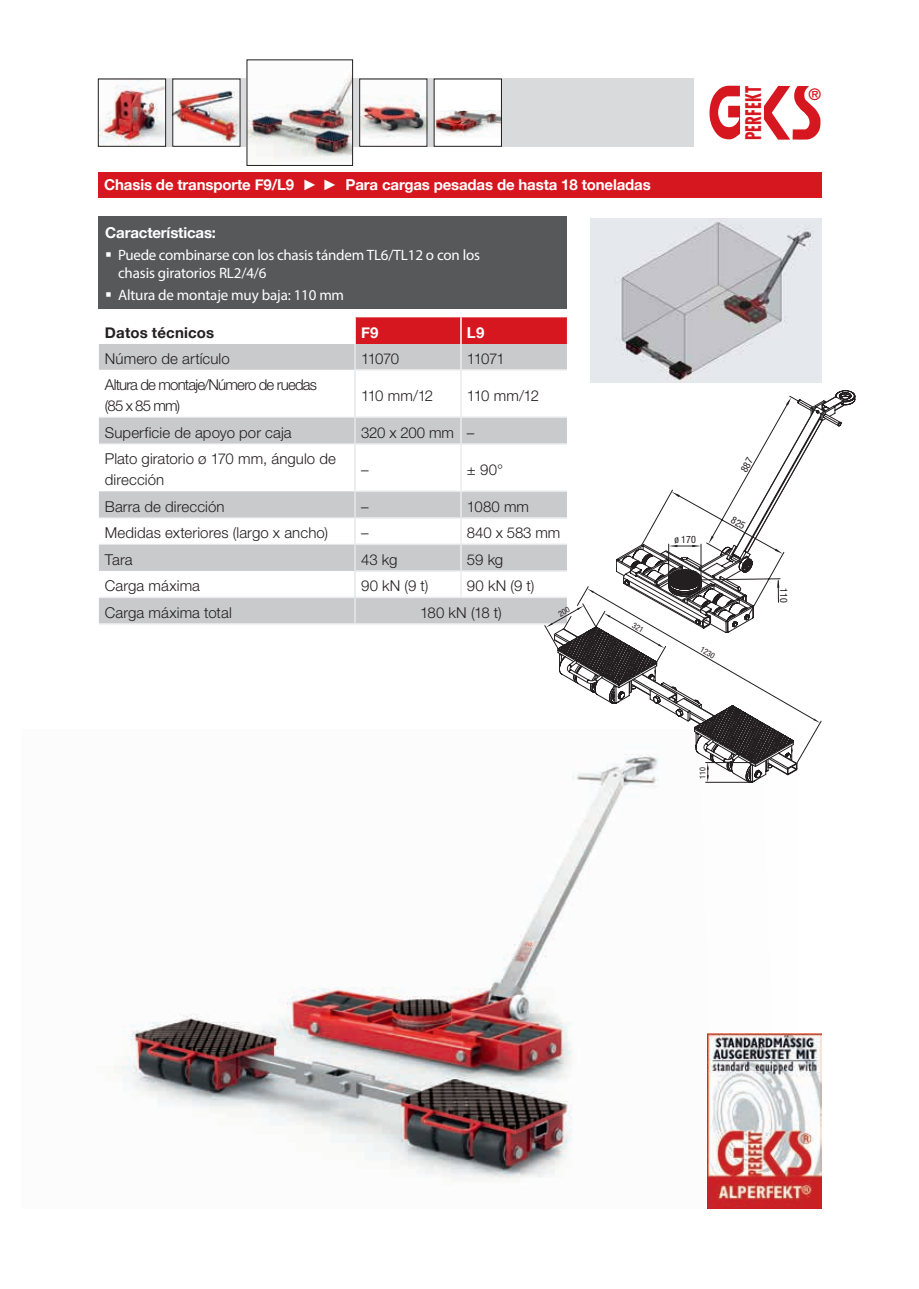
<style>
.page{position:relative;width:919px;height:1289px;background:#fff}
.page>*{position:absolute;margin:0;border:0;box-sizing:border-box;transform-origin:0 0}
.t1{font:700 condensed 21px "Futura";color:#d7171f;scale:.82 1}
.t2{font:700 condensed 15.3px "Futura";color:#d7171f}
.t3{font:300 15px/21px "Helvetica Neue";letter-spacing:.005em;color:#231f20}
.t4{font:15px/18px "Myriad Pro";letter-spacing:-.01em;color:#fff}
.t5{font:700 15px "Helvetica Neue";letter-spacing:-.01em;color:#fff}
.t6{font:300 15px/21px "Helvetica Neue";letter-spacing:-.055em;color:#231f20}
.t7{font:700 15px "Helvetica Neue";letter-spacing:.01em;color:#231f20}
.t8{font:condensed 10.05px "Helvetica Neue LTW1 G";color:#231f20}
.t9{font:condensed 8.1px "Helvetica Neue LTW1 G";color:#231f20}
.s1{font-family:"Arial";font-weight:400}
</style>
<div class="page">
<div style="left:98px;top:79px;width:595px;height:68px;background:#d9dadc"></div>
<svg style="left:764px;top:86px;width:56px;height:54px"></svg>
<svg style="left:709px;top:86px;width:31px;height:53px"></svg>
<img style="left:248px;top:74px;width:103px;height:84px">
<div style="left:246px;top:59px;width:107px;height:107px;border:1px solid #231f20"></div>
<img style="left:174px;top:81px;width:64px;height:64px">
<div style="left:172px;top:79px;width:68px;height:68px;border:1px solid #231f20"></div>
<img style="left:361px;top:81px;width:64px;height:64px">
<div style="left:359px;top:79px;width:68px;height:68px;border:1px solid #231f20"></div>
<img style="left:100px;top:81px;width:64px;height:64px">
<div style="left:98px;top:79px;width:68px;height:68px;border:1px solid #231f20"></div>
<div style="left:434px;top:79px;width:67px;height:67px;background:#fff"></div>
<img style="left:435px;top:111px;width:65px;height:25px">
<div style="left:433px;top:79px;width:69px;height:68px;border:1px solid #231f20"></div>
<img style="left:122px;top:782px;width:632px;height:397px">
<div style="left:98px;top:172px;width:723px;height:25px;background:#d7171f"></div>
<div style="left:99px;top:217px;width:468px;height:92px;background:#57585a"></div>
<svg style="left:99px;top:344px;width:468px;height:279px"></svg>
<hr style="left:99px;top:417px;width:255px;height:1px;background:#e6e7e9">
<hr style="left:99px;top:443px;width:255px;height:1px;background:#e6e7e9">
<hr style="left:99px;top:517px;width:255px;height:1px;background:#e6e7e9">
<hr style="left:99px;top:544px;width:255px;height:1px;background:#e6e7e9">
<hr style="left:99px;top:596px;width:255px;height:2px;background:#ececee">
<hr style="left:99px;top:623px;width:256px;height:1px;background:#ececee">
<hr style="left:354px;top:369px;width:106px;height:1px;background:#e6e7e9">
<hr style="left:354px;top:416px;width:106px;height:2px;background:#e6e7e9">
<hr style="left:461px;top:416px;width:106px;height:2px;background:#e6e7e9">
<hr style="left:354px;top:443px;width:106px;height:1px;background:#e6e7e9">
<hr style="left:461px;top:443px;width:106px;height:1px;background:#e6e7e9">
<hr style="left:354px;top:490px;width:106px;height:2px;background:#e6e7e9">
<hr style="left:461px;top:490px;width:106px;height:2px;background:#e6e7e9">
<hr style="left:354px;top:517px;width:106px;height:1px;background:#e6e7e9">
<hr style="left:461px;top:517px;width:106px;height:1px;background:#e6e7e9">
<hr style="left:354px;top:543px;width:106px;height:2px;background:#e6e7e9">
<hr style="left:461px;top:543px;width:106px;height:2px;background:#e6e7e9">
<hr style="left:354px;top:570px;width:106px;height:1px;background:#e6e7e9">
<hr style="left:461px;top:570px;width:106px;height:1px;background:#e6e7e9">
<hr style="left:356px;top:596px;width:105px;height:2px;background:#ececee">
<hr style="left:461px;top:596px;width:106px;height:2px;background:#ececee">
<hr style="left:354px;top:344px;width:2px;height:25px;background:#e6e7e9">
<hr style="left:354px;top:370px;width:2px;height:46px;background:#e6e7e9">
<hr style="left:354px;top:418px;width:2px;height:25px;background:#e6e7e9">
<hr style="left:354px;top:444px;width:2px;height:46px;background:#e6e7e9">
<hr style="left:354px;top:492px;width:2px;height:25px;background:#e6e7e9">
<hr style="left:354px;top:518px;width:2px;height:25px;background:#e6e7e9">
<hr style="left:354px;top:545px;width:2px;height:25px;background:#e6e7e9">
<hr style="left:354px;top:571px;width:2px;height:26px;background:#e6e7e9">
<hr style="left:354px;top:597px;width:2px;height:26px;background:#e6e7e9">
<hr style="left:355px;top:623px;width:106px;height:1px;background:#ececee">
<hr style="left:461px;top:623px;width:106px;height:1px;background:#ececee">
<hr style="left:460px;top:370px;width:1px;height:47px;background:#ececee">
<svg style="left:460px;top:417px;width:1px;height:27px"></svg>
<hr style="left:460px;top:444px;width:1px;height:47px;background:#ececee">
<svg style="left:460px;top:491px;width:1px;height:105px"></svg>
<svg style="left:355px;top:317px;width:212px;height:53px;background:#d17277"></svg>
<hr style="left:705px;top:782px;width:46px;height:1px;background:#231f20">
<img style="left:707px;top:1033px;width:114px;height:175px">
<img style="left:590px;top:218px;width:231px;height:165px">
<svg style="left:544px;top:390px;width:311px;height:392px"></svg>
<p class="t5" style="left:104px;top:175px;width:548px">Chasis de transporte F9/L9 <span class="s1">► ►</span> Para cargas pesadas de hasta 18 toneladas</p>
<p class="t5" style="left:105px;top:223px;width:112px">Características:</p>
<p class="t4" style="left:118px;top:246px;width:363px">Puede combinarse con los chasis tándem TL6/TL12 o con los chasis giratorios RL2/4/6</p>
<p class="t4" style="left:118px;top:286px;width:227px">Altura de montaje muy baja: 110 mm</p>
<p class="t7" style="left:105px;top:323px;width:111px">Datos técnicos</p>
<p class="t5" style="left:361px;top:323px;width:19px">F9</p>
<p class="t5" style="left:467px;top:323px;width:19px">L9</p>
<p class="t3" style="left:105px;top:347px;width:126px">Número de artículo</p>
<p class="t3" style="left:361px;top:347px;width:40px">11070</p>
<p class="t3" style="left:467px;top:347px;width:39px">11071</p>
<p class="t6" style="left:105px;top:374px;width:214px">Altura de montaje/Número de ruedas (85 x 85 mm)</p>
<p class="t3" style="left:361px;top:384px;width:74px">110 mm/12</p>
<p class="t3" style="left:467px;top:384px;width:74px">110 mm/12</p>
<p class="t3" style="left:105px;top:421px;width:188px">Superficie de apoyo por caja</p>
<p class="t3" style="left:361px;top:421px;width:115px">320 x 200 mm –</p>
<p class="t3" style="left:105px;top:448px;width:232px">Plato giratorio ø 170 mm, ángulo de dirección</p>
<p class="t3" style="left:361px;top:458px;width:9px">–</p>
<p class="t3" style="left:467px;top:458px;width:38px">± 90°</p>
<p class="t3" style="left:105px;top:495px;width:121px">Barra de dirección</p>
<p class="t3" style="left:361px;top:495px;width:9px">–</p>
<p class="t3" style="left:467px;top:495px;width:64px">1080 mm</p>
<p class="t3" style="left:105px;top:522px;width:225px">Medidas exteriores (largo x ancho)</p>
<p class="t3" style="left:361px;top:522px;width:9px">–</p>
<p class="t3" style="left:467px;top:522px;width:95px">840 x 583 mm</p>
<p class="t3" style="left:105px;top:548px;width:29px">Tara</p>
<p class="t3" style="left:361px;top:548px;width:38px">43 kg</p>
<p class="t3" style="left:467px;top:548px;width:38px">59 kg</p>
<p class="t3" style="left:105px;top:575px;width:97px">Carga máxima</p>
<p class="t3" style="left:361px;top:575px;width:69px">90 kN (9 t)</p>
<p class="t3" style="left:467px;top:575px;width:69px">90 kN (9 t)</p>
<p class="t3" style="left:105px;top:601px;width:128px">Carga máxima total</p>
<p class="t3" style="left:420px;top:601px;width:83px">180 kN (18 t)</p>
<p class="t8" style="left:674px;top:533px;width:23px">ø 170</p>
<p class="t9" style="left:703px;top:644px;width:17px;rotate:30deg">1230</p>
<h1 class="t1" style="left:740px;top:140px;width:67px;rotate:-90deg">PERFEKT</h1>
<p class="t2" style="left:808px;top:85px;width:14px">®</p>
<p class="t9" style="left:698px;top:779px;width:13px;rotate:-90deg">110</p>
</div>
